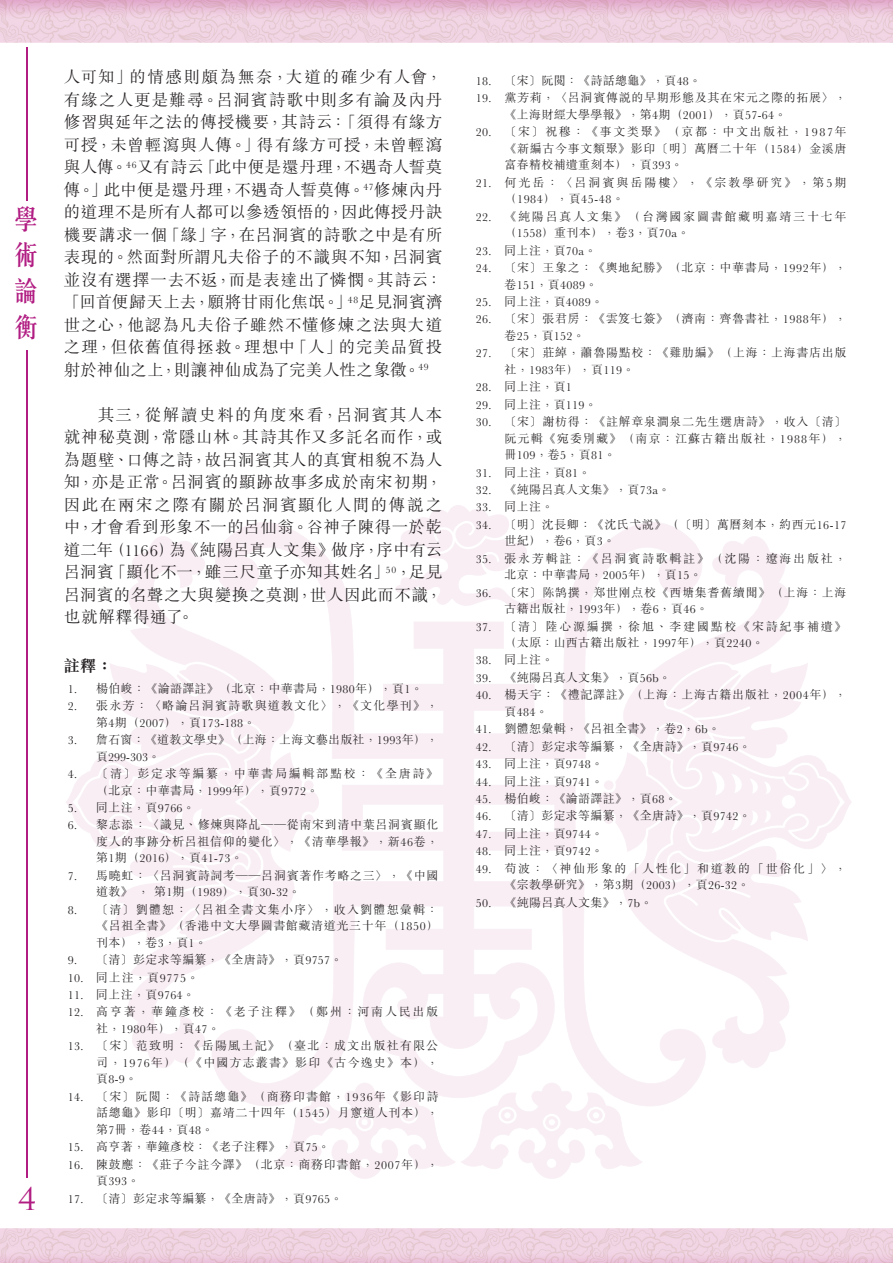
<style>
.page{position:relative;width:893px;height:1263px;background:#fff}
.page>*{position:absolute;margin:0;border:0;box-sizing:border-box;transform-origin:0 0}
.t1{font:30px "Helios S Si";color:#b11c82}
.t2{font:500 27px/36px "C Song 3 HK";color:#b11c82;text-align:justify}
.t3{font:300 16.5px/22.5px "M Sung HK";letter-spacing:.03em;color:#231f20;text-align:justify}
.t4{font:700 16.5px "M Sung HK";color:#231f20}
.t5{font:300 12px/16.5px "M Sung HK";letter-spacing:.05em;color:#231f20}
.t6{font:300 12px/16.5px "M Sung HK";letter-spacing:.025em;color:#231f20}
.t7{font:300 12px/16.5px "M Sung HK";letter-spacing:.145em;color:#231f20}
.t8{font:300 12px/16.5px "M Sung HK";letter-spacing:.085em;color:#231f20}
.t9{font:300 12px/16.5px "M Sung HK";letter-spacing:.1em;color:#231f20}
.t10{font:300 12px/16.5px "M Sung HK";letter-spacing:.015em;color:#231f20}
.t11{font:300 12px/16.5px "M Sung HK";letter-spacing:.165em;color:#231f20}
.s1{font-family:"M Sung HKS"}
</style>
<div class="page">
<svg style="left:274px;top:1106px;width:368px;height:73px"></svg>
<svg style="left:414px;top:505px;width:95px;height:17px"></svg>
<svg style="left:716px;top:536px;width:126px;height:532px"></svg>
<svg style="left:214px;top:522px;width:502px;height:584px"></svg>
<svg style="left:128px;top:536px;width:170px;height:532px"></svg>
<svg style="left:66px;top:663px;width:255px;height:278px"></svg>
<div style="left:304px;top:814px;width:10px;height:10px;background:#f8eef4;border-radius:50%"></div>
<img style="left:0;top:0;width:893px;height:42px">
<img style="left:0;top:1229px;width:893px;height:34px">
<hr style="left:27px;top:47px;width:1px;height:154px;background:#b11c82">
<hr style="left:27px;top:351px;width:1px;height:827px;background:#b11c82">
<p class="t2" style="left:12px;top:201px;width:28px">學術論衡</p>
<p class="t1" style="left:18px;top:1181px;width:21px">4</p>
<p class="t3" style="left:64px;top:65px;width:380px">人可知」的情感則頗為無奈，大道的確少有人會，有緣之人更是難尋。呂洞賓詩歌中則多有論及內丹修習與延年之法的傳授機要，其詩云：「須得有緣方可授，未曾輕瀉與人傳。」得有緣方可授，未曾輕瀉與人傳。<sup>46</sup>又有詩云「此中便是還丹理，不遇奇人誓莫傳。」此中便是還丹理，不遇奇人誓莫傳。<sup>47</sup>修煉內丹的道理不是所有人都可以參透領悟的，因此傳授丹訣機要講求一個「緣」字，在呂洞賓的詩歌之中是有所表現的。然面對所謂凡夫俗子的不識與不知，呂洞賓並沒有選擇一去不返，而是表達出了憐憫。其詩云：「回首便歸天上去，願將甘雨化焦氓。」<sup>48</sup>足見洞賓濟世之心，他認為凡夫俗子雖然不懂修煉之法與大道之理，但依舊值得拯救。理想中「人」的完美品質投射於神仙之上，則讓神仙成為了完美人性之象徵。<sup>49</sup></p>
<p class="t3" style="left:64px;top:403px;width:380px;text-indent:34px">其三，從解讀史料的角度來看，呂洞賓其人本就神秘莫測，常隱山林。其詩其作又多託名而作，或為題壁、口傳之詩，故呂洞賓其人的真實相貌不為人知，亦是正常。呂洞賓的顯跡故事多成於南宋初期，因此在兩宋之際有關於呂洞賓顯化人間的傳說之中，才會看到形象不一的呂仙翁。谷神子陳得一於乾道二年（1166）為《純陽呂真人文集》做序，序中有云呂洞賓「顯化不一，雖三尺童子亦知其姓名」<sup>50</sup>，足見呂洞賓的名聲之大與變換之莫測，世人因此而不識，也就解釋得通了。</p>
<p class="t4" style="left:63px;top:657px;width:51px">註釋：</p>
<p class="t5" style="left:68px;top:679px;width:11px">1.</p>
<p class="t6" style="left:96px;top:679px;width:328px">楊伯峻：《論語譯註》（北京：中華書局，1980年），頁1。</p>
<p class="t5" style="left:68px;top:697px;width:11px">2.</p>
<p class="t9" style="left:96px;top:697px;width:344px">張永芳：〈略論呂洞賓詩歌與道教文化〉，《文化學刊》，第4期（2007），頁173-188。</p>
<p class="t5" style="left:68px;top:731px;width:11px">3.</p>
<p class="t10" style="left:96px;top:731px;width:343px">詹石窗：《道教文學史》（上海：上海文藝出版社，1993年），頁299-303。</p>
<p class="t5" style="left:68px;top:765px;width:11px">4.</p>
<p class="t7" style="left:96px;top:765px;width:344px">〔清〕彭定求等編纂，中華書局編輯部點校：《全唐詩》（北京：中華書局，1999年），頁9772。</p>
<p class="t5" style="left:68px;top:799px;width:11px">5.</p>
<p class="t6" style="left:96px;top:799px;width:100px">同上注，頁9766。</p>
<p class="t5" style="left:68px;top:816px;width:11px">6.</p>
<p class="t5" style="left:96px;top:816px;width:344px;text-align:justify">黎志添：〈識見、修煉與降乩——從南宋到清中葉呂洞賓顯化度人的事跡分析呂祖信仰的變化〉，《清華學報》，新46卷，第1期（2016），頁41-73。</p>
<p class="t5" style="left:68px;top:866px;width:11px">7.</p>
<p class="t5" style="left:96px;top:866px;width:344px">馬曉虹：〈呂洞賓詩詞考——呂洞賓著作考略之三〉，《中國道教》 ， 第1期（1989），頁30-32。</p>
<p class="t5" style="left:68px;top:900px;width:11px">8.</p>
<p class="t5" style="left:96px;top:900px;width:344px;text-align:justify">〔清〕劉體恕：〈呂祖全書文集小序〉，收入劉體恕彙輯：《呂祖全書》（香港中文大學圖書館藏清道光三十年（1850）刊本），卷3，頁1。</p>
<p class="t5" style="left:68px;top:951px;width:11px">9.</p>
<p class="t6" style="left:96px;top:951px;width:248px">〔清〕彭定求等編纂，《全唐詩》，頁9757。</p>
<p class="t5" style="left:68px;top:968px;width:17px">10.</p>
<p class="t5" style="left:96px;top:968px;width:104px">同上注，頁9775。</p>
<p class="t5" style="left:68px;top:986px;width:17px">11.</p>
<p class="t6" style="left:96px;top:986px;width:100px">同上注，頁9764。</p>
<p class="t5" style="left:68px;top:1003px;width:17px">12.</p>
<p class="t7" style="left:96px;top:1003px;width:344px">高亨著，華鐘彥校：《老子注釋》（鄭州：河南人民出版社，1980年），頁47。</p>
<p class="t5" style="left:68px;top:1037px;width:17px">13.</p>
<p class="t5" style="left:96px;top:1037px;width:344px;text-align:justify">〔宋〕范致明：《岳陽風土記》（臺北：成文出版社有限公司，1976年）（《中國方志叢書》影印《古今逸史》本），頁8-9。</p>
<p class="t5" style="left:68px;top:1087px;width:17px">14.</p>
<p class="t5" style="left:96px;top:1087px;width:344px;text-align:justify">〔宋〕阮閱：《詩話總龜》（商務印書館，1936年《影印詩話總龜》影印〔明〕嘉靖二十四年（1545）月窻道人刊本），第7冊，卷44，頁48。</p>
<p class="t5" style="left:68px;top:1138px;width:17px">15.</p>
<p class="t6" style="left:96px;top:1138px;width:235px">高亨著，華鐘彥校：《老子注釋》，頁75。</p>
<p class="t5" style="left:68px;top:1155px;width:17px">16.</p>
<p class="t5" style="left:96px;top:1155px;width:344px">陳鼓應：《莊子今註今譯》（北京：商務印書館，2007年），頁393。</p>
<p class="t5" style="left:68px;top:1189px;width:17px">17.</p>
<p class="t6" style="left:96px;top:1189px;width:248px">〔清〕彭定求等編纂，《全唐詩》，頁9765。</p>
<p class="t5" style="left:476px;top:72px;width:17px">18.</p>
<p class="t6" style="left:504px;top:72px;width:198px">〔宋〕阮閱：《詩話總龜》，頁48。</p>
<p class="t5" style="left:476px;top:89px;width:17px">19.</p>
<p class="t5" style="left:504px;top:89px;width:344px">黨芳莉，〈呂洞賓傳說的早期形態及其在宋元之際的拓展〉，《上海財經大學學報》，第4期（2001），頁57-64。</p>
<p class="t5" style="left:476px;top:123px;width:17px">20.</p>
<p class="t5" style="left:504px;top:123px;width:344px;text-align:justify">〔宋〕祝穆：《事文类聚》（京都：中文出版社，1987年《新編古今事文類聚》影印〔明〕萬曆二十年（1584）金溪唐富春精校補遺重刻本），頁393。</p>
<p class="t5" style="left:476px;top:173px;width:17px">21.</p>
<p class="t11" style="left:504px;top:173px;width:344px">何光岳：〈呂洞賓與岳陽樓〉，《宗教學研究》，第5期（1984），頁45-48。</p>
<p class="t5" style="left:476px;top:207px;width:17px">22.</p>
<p class="t7" style="left:504px;top:207px;width:344px">《純陽呂真人文集》（台灣國家圖書館藏明嘉靖三十七年（1558）重刊本），卷3，頁70a。</p>
<p class="t5" style="left:476px;top:241px;width:17px">23.</p>
<p class="t5" style="left:504px;top:241px;width:94px">同上注，頁70a。</p>
<p class="t5" style="left:476px;top:259px;width:17px">24.</p>
<p class="t5" style="left:504px;top:259px;width:344px">〔宋〕王象之：《輿地紀勝》（北京：中華書局，1992年），卷151，頁4089。</p>
<p class="t5" style="left:476px;top:293px;width:17px">25.</p>
<p class="t6" style="left:504px;top:293px;width:100px">同上注，頁4089。</p>
<p class="t5" style="left:476px;top:310px;width:17px">26.</p>
<p class="t5" style="left:504px;top:310px;width:344px">〔宋〕張君房：《雲笈七簽》（濟南：齊魯書社，1988年），卷25，頁152。</p>
<p class="t5" style="left:476px;top:344px;width:17px">27.</p>
<p class="t5" style="left:504px;top:344px;width:344px">〔宋〕莊綽，蕭魯陽點校：《雞肋編》（上海：上海書店出版社，1983年），頁119。</p>
<p class="t5" style="left:476px;top:378px;width:17px">28.</p>
<p class="t5" style="left:504px;top:378px;width:69px">同上注，頁1</p>
<p class="t5" style="left:476px;top:395px;width:17px">29.</p>
<p class="t5" style="left:504px;top:395px;width:94px">同上注，頁119。</p>
<p class="t5" style="left:476px;top:413px;width:17px">30.</p>
<p class="t5" style="left:504px;top:413px;width:344px;text-align:justify">〔宋〕謝枋得：《註解章泉澗泉二先生選唐詩》，收入〔清〕阮元輯《宛委別藏》（南京：江蘇古籍出版社，1988年），冊109，卷5，頁81。</p>
<p class="t5" style="left:476px;top:463px;width:17px">31.</p>
<p class="t5" style="left:504px;top:463px;width:88px">同上注，頁81。</p>
<p class="t5" style="left:476px;top:480px;width:17px">32.</p>
<p class="t6" style="left:504px;top:480px;width:167px">《純陽呂真人文集》，頁73a。</p>
<p class="t5" style="left:476px;top:498px;width:17px">33.</p>
<p class="t5" style="left:504px;top:498px;width:50px">同上注。</p>
<p class="t5" style="left:476px;top:515px;width:17px">34.</p>
<p class="t5" style="left:504px;top:515px;width:344px">〔明〕沈長卿：《沈氏弋說》（〔明〕萬曆刻本，約西元16-17世紀），卷6，頁3。</p>
<p class="t5" style="left:476px;top:549px;width:17px">35.</p>
<p class="t7" style="left:504px;top:549px;width:344px">張永芳輯註：《呂洞賓詩歌輯註》（沈陽：遼海出版社，北京：中華書局，2005年），頁15。</p>
<p class="t5" style="left:476px;top:583px;width:17px">36.</p>
<p class="t6" style="left:504px;top:583px;width:344px">〔宋〕<span class="s1">陳鵠撰，鄭世剛點校</span>《西塘集耆舊續聞》（上海：上海古籍出版社，1993年），卷6，頁46。</p>
<p class="t5" style="left:476px;top:617px;width:17px">37.</p>
<p class="t6" style="left:504px;top:617px;width:344px">〔清〕陸心源編撰，徐旭、李建國點校《宋詩紀事補遺》（太原：山西古籍出版社，1997年），頁2240。</p>
<p class="t5" style="left:476px;top:651px;width:17px">38.</p>
<p class="t5" style="left:504px;top:651px;width:50px">同上注。</p>
<p class="t5" style="left:476px;top:668px;width:17px">39.</p>
<p class="t6" style="left:504px;top:668px;width:168px">《純陽呂真人文集》，頁56b。</p>
<p class="t5" style="left:476px;top:686px;width:17px">40.</p>
<p class="t5" style="left:504px;top:686px;width:344px">楊天宇：《禮記譯註》（上海：上海古籍出版社，2004年），頁484。</p>
<p class="t5" style="left:476px;top:720px;width:17px">41.</p>
<p class="t6" style="left:504px;top:720px;width:217px">劉體恕彙輯，《呂祖全書》，卷2，6b。</p>
<p class="t5" style="left:476px;top:737px;width:17px">42.</p>
<p class="t6" style="left:504px;top:737px;width:248px">〔清〕彭定求等編纂，《全唐詩》，頁9746。</p>
<p class="t5" style="left:476px;top:755px;width:17px">43.</p>
<p class="t6" style="left:504px;top:755px;width:100px">同上注，頁9748。</p>
<p class="t5" style="left:476px;top:772px;width:17px">44.</p>
<p class="t6" style="left:504px;top:772px;width:100px">同上注，頁9741。</p>
<p class="t5" style="left:476px;top:789px;width:17px">45.</p>
<p class="t6" style="left:504px;top:789px;width:174px">楊伯峻：《論語譯註》，頁68。</p>
<p class="t5" style="left:476px;top:807px;width:17px">46.</p>
<p class="t6" style="left:504px;top:807px;width:248px">〔清〕彭定求等編纂，《全唐詩》，頁9742。</p>
<p class="t5" style="left:476px;top:824px;width:17px">47.</p>
<p class="t6" style="left:504px;top:824px;width:100px">同上注，頁9744。</p>
<p class="t5" style="left:476px;top:842px;width:17px">48.</p>
<p class="t6" style="left:504px;top:842px;width:100px">同上注，頁9742。</p>
<p class="t5" style="left:476px;top:859px;width:17px">49.</p>
<p class="t8" style="left:504px;top:859px;width:344px">苟波：〈神仙形象的「人性化」和道教的「世俗化」〉，《宗教學研究》，第3期（2003），頁26-32。</p>
<p class="t5" style="left:476px;top:893px;width:17px">50.</p>
<p class="t6" style="left:504px;top:893px;width:149px">《純陽呂真人文集》，7b。</p>
</div>
